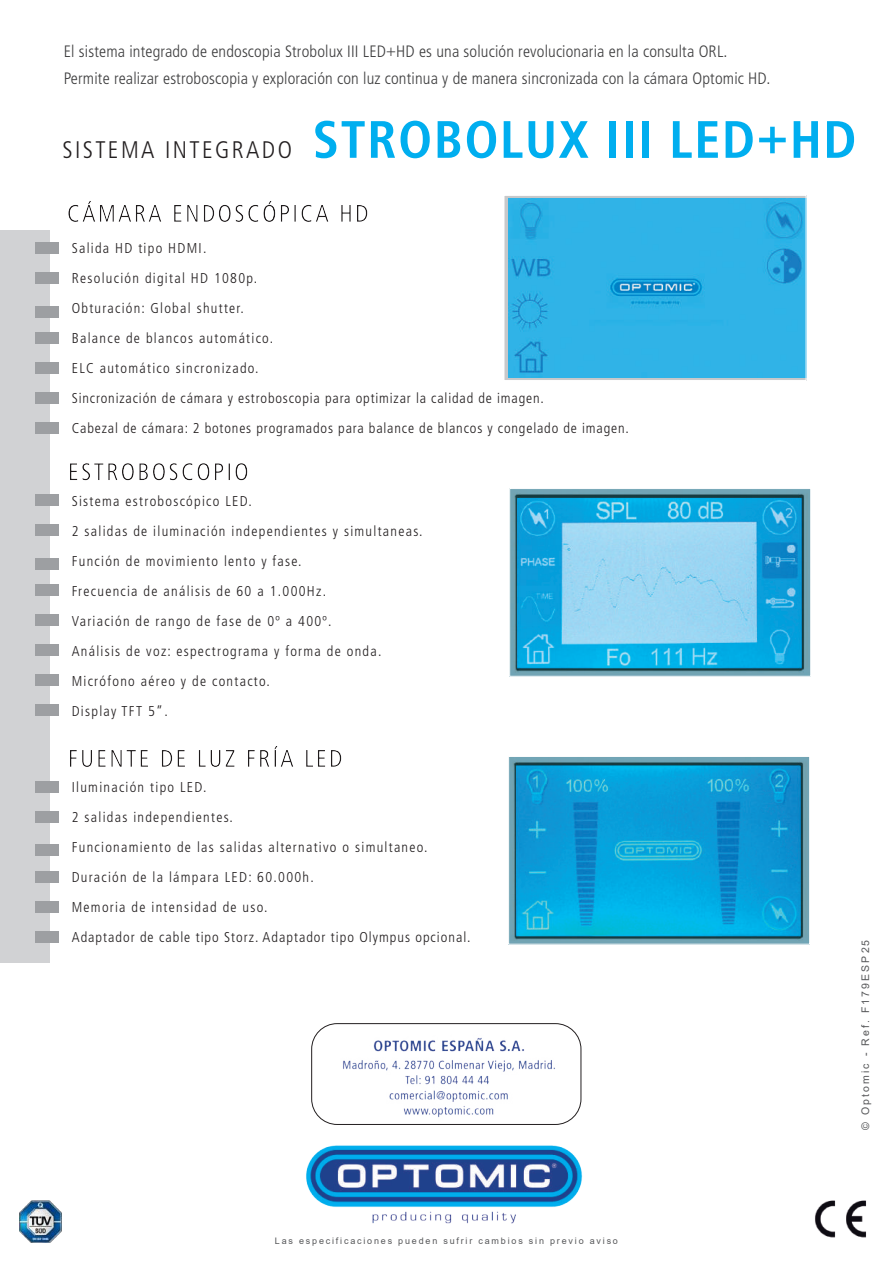
<style>
.page{position:relative;width:893px;height:1263px;background:#fff}
.page>*{position:absolute;margin:0;border:0;box-sizing:border-box;transform-origin:0 0}
.t1{font:700 condensed 52.5px "Frutiger LT Std";letter-spacing:.03em;color:#00aeef}
.t2{font:300 condensed 16.5px/27px "Frutiger LT Std";letter-spacing:.01em;color:#3e3e3f}
.t3{font:300 condensed 14.25px/30px "Frutiger LT Std";letter-spacing:.09em;color:#231f20}
.t4{font:300 condensed 14.25px/30px "Frutiger LT Std";letter-spacing:.06em;color:#231f20}
.t5{font:10.5px "Arial";letter-spacing:.2em;color:#57585a}
.t6{font:9px "Arial";letter-spacing:.2em;color:#57585a}
.s1{font-weight:300;font-size:24px;color:#231f20}
</style>
<div class="page">
<img style="left:19px;top:1200px;width:43px;height:43px">
<div style="left:64px;top:199px;width:340px;height:45px;background:#231f20;opacity:.1"></div>
<svg style="left:506px;top:197px;width:298px;height:182px"></svg>
<img style="left:509px;top:199px;width:295px;height:179px">
<div style="left:504px;top:195px;width:302px;height:186px;border:1px solid #fff"></div>
<img style="left:511px;top:490px;width:298px;height:185px">
<div style="left:509px;top:488px;width:302px;height:189px;border:1px solid #fff"></div>
<img style="left:510px;top:758px;width:298px;height:185px">
<div style="left:508px;top:756px;width:302px;height:189px;border:1px solid #fff"></div>
<img style="left:815px;top:1200px;width:51px;height:38px">
<img style="left:311px;top:1023px;width:271px;height:101px">
<div style="left:0;top:230px;width:50px;height:732px;background:#d1d2d4"></div>
<div style="left:35px;top:306px;width:24px;height:11px;background:#9d9fa2"></div>
<div style="left:35px;top:558px;width:24px;height:11px;background:#9d9fa2"></div>
<div style="left:35px;top:844px;width:24px;height:12px;background:#9d9fa2"></div>
<div style="left:35px;top:332px;width:24px;height:12px;background:#9d9fa2"></div>
<div style="left:35px;top:584px;width:24px;height:12px;background:#9d9fa2"></div>
<div style="left:35px;top:871px;width:24px;height:12px;background:#9d9fa2"></div>
<div style="left:35px;top:272px;width:24px;height:12px;background:#9d9fa2"></div>
<div style="left:35px;top:524px;width:24px;height:12px;background:#9d9fa2"></div>
<div style="left:35px;top:811px;width:24px;height:11px;background:#9d9fa2"></div>
<div style="left:35px;top:362px;width:24px;height:12px;background:#9d9fa2"></div>
<div style="left:35px;top:614px;width:24px;height:12px;background:#9d9fa2"></div>
<div style="left:35px;top:901px;width:24px;height:12px;background:#9d9fa2"></div>
<div style="left:35px;top:674px;width:24px;height:11px;background:#9d9fa2"></div>
<div style="left:35px;top:393px;width:24px;height:11px;background:#9d9fa2"></div>
<div style="left:35px;top:422px;width:24px;height:12px;background:#9d9fa2"></div>
<div style="left:35px;top:644px;width:24px;height:12px;background:#9d9fa2"></div>
<div style="left:35px;top:931px;width:24px;height:12px;background:#9d9fa2"></div>
<div style="left:35px;top:704px;width:24px;height:11px;background:#9d9fa2"></div>
<div style="left:35px;top:242px;width:24px;height:12px;background:#9d9fa2"></div>
<div style="left:35px;top:494px;width:24px;height:12px;background:#9d9fa2"></div>
<div style="left:35px;top:781px;width:24px;height:11px;background:#9d9fa2"></div>
<img style="left:306px;top:1145px;width:277px;height:79px">
<p class="t2" style="left:64px;top:38px;width:708px">El sistema integrado de endoscopia Strobolux III LED+HD es una solución revolucionaria en la consulta ORL.<br>Permite realizar estroboscopia y exploración con luz continua y de manera sincronizada con la cámara Optomic HD.</p>
<h1 class="t1" style="left:62px;top:108px;width:796px"><span class="s1">SISTEMA INTEGRADO</span> STROBOLUX III LED+HD</h1>
<p class="t4" style="left:72px;top:233px;width:559px">Salida HD tipo HDMI.<br>Resolución digital HD 1080p.<br>Obturación: Global shutter.<br>Balance de blancos automático.<br>ELC automático sincronizado.<br>Sincronización de cámara y estroboscopia para optimizar la calidad de imagen.<br>Cabezal de cámara: 2 botones programados para balance de blancos y congelado de imagen.</p>
<p class="t3" style="left:72px;top:486px;width:352px">Sistema estroboscópico LED.<br>2 salidas de iluminación independientes y simultaneas.<br>Función de movimiento lento y fase.<br>Frecuencia de análisis de 60 a 1.000Hz.<br>Variación de rango de fase de 0º a 400º.<br>Análisis de voz: espectrograma y forma de onda.<br>Micrófono aéreo y de contacto.<br>Display TFT 5”.</p>
<p class="t3" style="left:72px;top:773px;width:400px">Iluminación tipo LED.<br>2 salidas independientes.<br>Funcionamiento de las salidas alternativo o simultaneo.<br>Duración de la lámpara LED: 60.000h.<br>Memoria de intensidad de uso.<br>Adaptador de cable tipo Storz. Adaptador tipo Olympus opcional.</p>
<p class="t6" style="left:275px;top:1235px;width:344px">Las especificaciones pueden sufrir cambios sin previo aviso</p>
<p class="t5" style="left:858px;top:1130px;width:192px;rotate:-90deg">© Optomic - Ref. F179ESP25</p>
</div>
